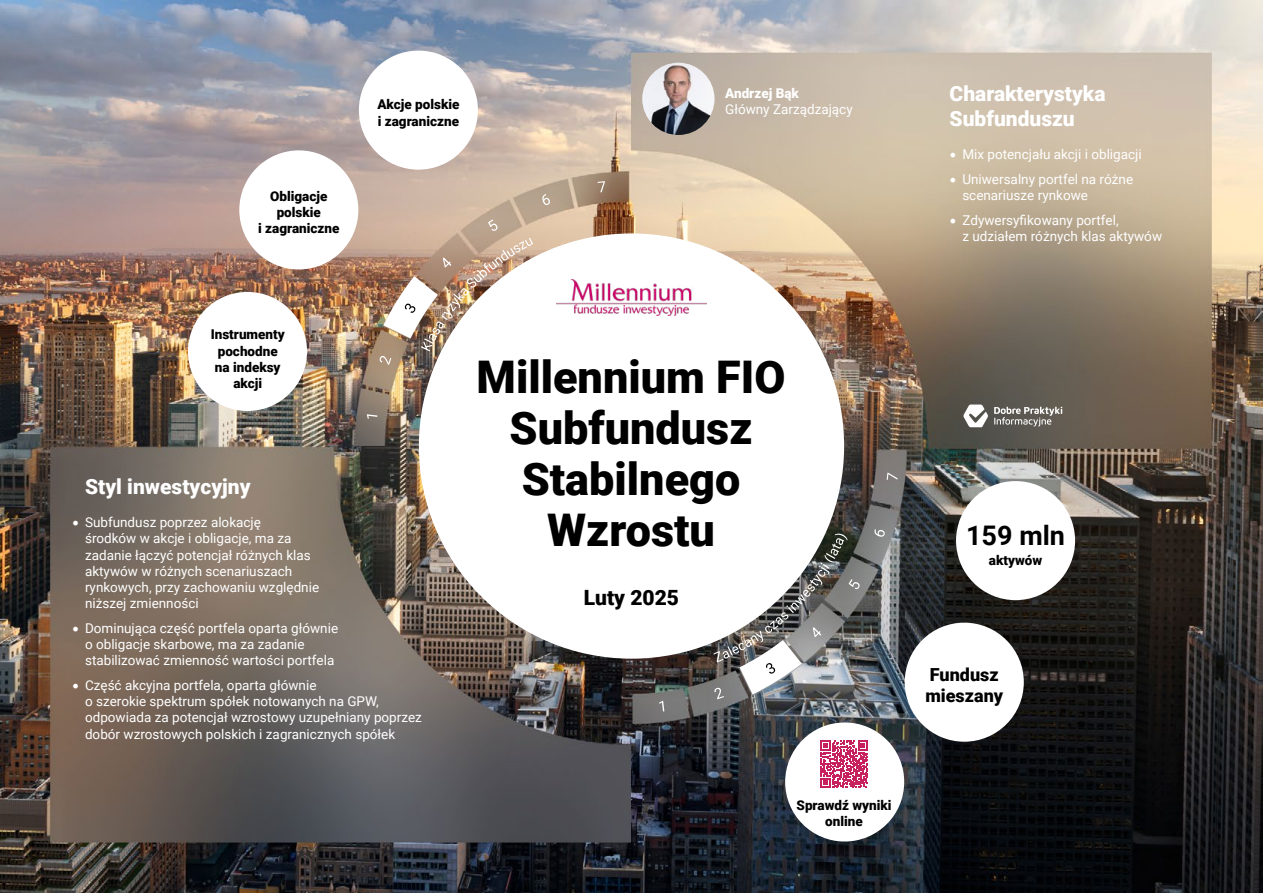
<style>
.page{position:relative;width:1263px;height:893px;background:#fff}
.page>*{position:absolute;margin:0;border:0;box-sizing:border-box;transform-origin:0 0}
.t1{font:900 45px/51px "Roboto";color:#000;text-align:center}
.t2{font:700 27px "Roboto";color:#000}
.t3{font:900 21px/25.2px "Roboto";color:#fff}
.t4{font:900 21px "Roboto";color:#000}
.t5{font:900 18px/21.6px "Roboto";color:#000}
.t6{font:13.5px/16.2px "Roboto";color:#fff}
.t7{font:900 13.5px/16.2px "Roboto";color:#000;text-align:center}
.t8{font:900 13.5px "Roboto";color:#fff}
.s1{font-family:"Minion Pro";font-size:18px}
</style>
<div class="page">
<img style="left:0;top:0;width:1263px;height:893px">
<div style="left:419px;top:233px;width:425px;height:426px;background:#fff;border-radius:50%"></div>
<img style="left:642px;top:63px;width:72px;height:72px;border-radius:36px">
<img style="left:556px;top:280px;width:151px;height:36px">
<div style="left:188px;top:292px;width:119px;height:119px;background:#fff;border-radius:50%"></div>
<div style="left:239px;top:150px;width:119px;height:119px;background:#fff;border-radius:50%"></div>
<div style="left:359px;top:51px;width:119px;height:119px;background:#fff;border-radius:50%"></div>
<div style="left:956px;top:481px;width:119px;height:119px;background:#fff;border-radius:50%"></div>
<div style="left:905px;top:623px;width:119px;height:119px;background:#fff;border-radius:50%"></div>
<div style="left:785px;top:722px;width:119px;height:119px;background:#fff;border-radius:50%"></div>
<svg style="left:820px;top:740px;width:48px;height:48px"></svg>
<svg style="left:367px;top:414px;width:10px;height:5px"></svg>
<svg style="left:488px;top:219px;width:10px;height:12px"></svg>
<svg style="left:542px;top:194px;width:8px;height:11px"></svg>
<svg style="left:598px;top:181px;width:7px;height:11px"></svg>
<svg style="left:659px;top:701px;width:5px;height:10px"></svg>
<svg style="left:713px;top:534px;width:147px;height:165px"></svg>
<svg style="left:874px;top:529px;width:11px;height:8px"></svg>
<svg style="left:886px;top:473px;width:11px;height:7px"></svg>
<svg style="left:963px;top:405px;width:25px;height:22px"></svg>
<svg style="left:994px;top:407px;width:68px;height:19px"></svg>
<img style="left:379px;top:238px;width:154px;height:127px">
<p class="t7" style="left:258px;top:187px;width:83px">Obligacje polskie<br>i zagraniczne</p>
<p class="t7" style="left:377px;top:96px;width:84px;text-align:left">Akcje polskie i zagraniczne</p>
<p class="t8" style="left:725px;top:84px;width:75px">Andrzej Bąk</p>
<p class="t6" style="left:725px;top:101px;width:129px">Główny Zarządzający</p>
<p class="t7" style="left:211px;top:326px;width:76px">Instrumenty pochodne na indeksy akcji</p>
<h3 class="t3" style="left:85px;top:473px;width:167px">Styl inwestycyjny</h3>
<p class="t6" style="left:85px;top:514px;width:236px;text-indent:-13px"><span class="s1">•</span> Subfundusz poprzez alokację<br>środków w akcje i obligacje, ma za zadanie łączyć potencjał różnych klas aktywów w różnych scenariuszach rynkowych, przy zachowaniu względnie niższej zmienności</p>
<p class="t6" style="left:85px;top:619px;width:255px;text-indent:-13px"><span class="s1">•</span> Dominująca część portfela oparta głównie o obligacje skarbowe, ma za zadanie stabilizować zmienność wartości portfela</p>
<p class="t6" style="left:85px;top:677px;width:338px;text-indent:-13px"><span class="s1">•</span> Część akcyjna portfela, oparta głównie<br>o szerokie spektrum spółek notowanych na GPW, odpowiada za potencjał wzrostowy uzupełniany poprzez dobór wzrostowych polskich i zagranicznych spółek</p>
<h1 class="t1" style="left:477px;top:350px;width:310px">Millennium FIO<br>Subfundusz<br>Stabilnego<br>Wzrostu</h1>
<h3 class="t4" style="left:584px;top:583px;width:97px">Luty 2025</h3>
<p class="t7" style="left:796px;top:796px;width:97px">Sprawdź wyniki online</p>
<h3 class="t3" style="left:949px;top:80px;width:158px">Charakterystyka<br>Subfunduszu</h3>
<p class="t6" style="left:949px;top:146px;width:194px"><span class="s1">•</span> Mix potencjału akcji i obligacji</p>
<p class="t6" style="left:962px;top:170px;width:172px;text-indent:-13px"><span class="s1">•</span> Uniwersalny portfel na różne scenariusze rynkowe</p>
<p class="t6" style="left:962px;top:211px;width:201px;text-indent:-13px"><span class="s1">•</span> Zdywersyfikowany portfel,<br>z udziałem różnych klas aktywów</p>
<h2 class="t2" style="left:966px;top:516px;width:100px">159 mln</h2>
<p class="t7" style="left:989px;top:552px;width:55px">aktywów</p>
<h3 class="t5" style="left:925px;top:663px;width:79px">Fundusz mieszany</h3>
</div>
